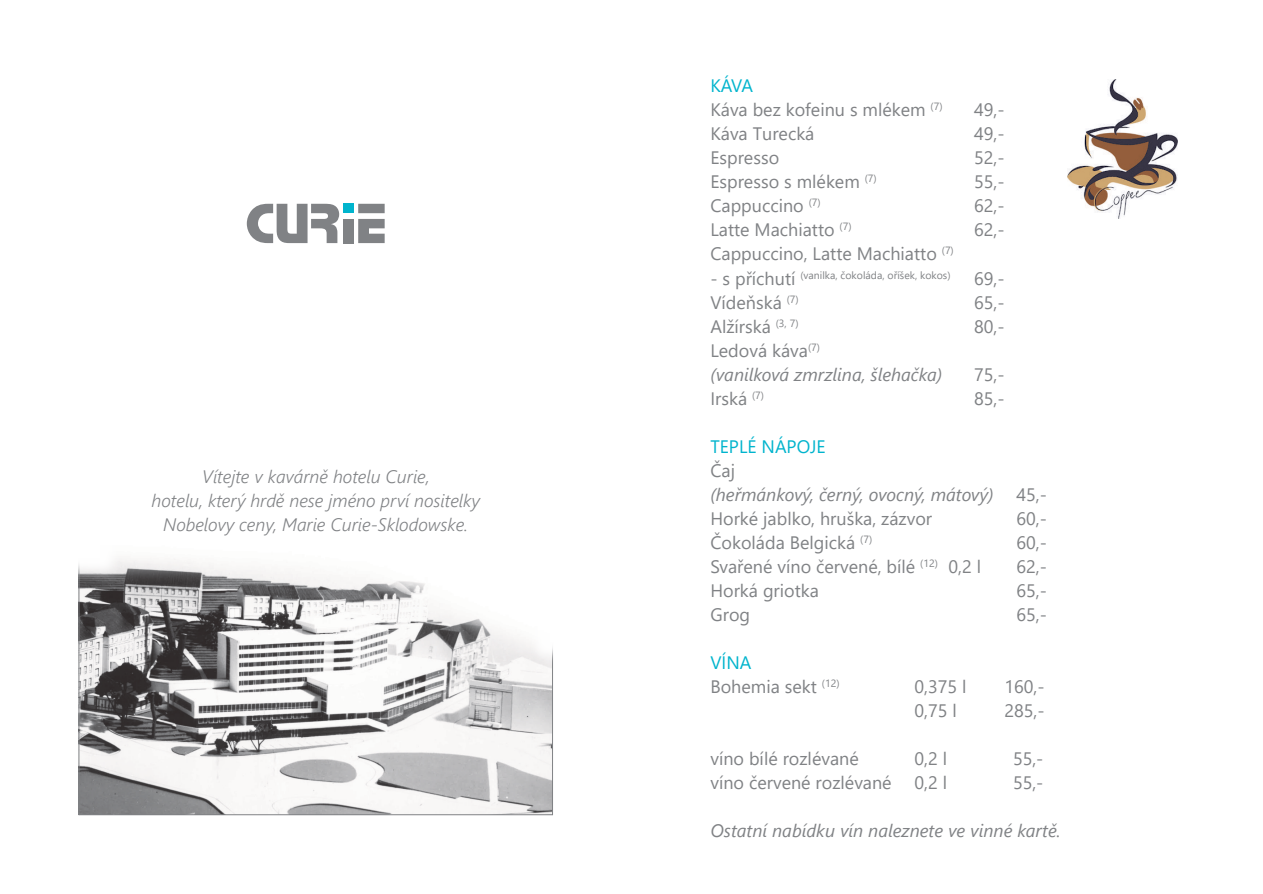
<style>
.page{position:relative;width:1263px;height:894px;background:#fff}
.page>*{position:absolute;margin:0;border:0;box-sizing:border-box;transform-origin:0 0}
.t1{font:18px/24px "Segoe UI";color:#808285}
.t2{font:italic 18px/24px "Segoe UI";color:#808285}
.t3{font:italic 300 18px/24px "Segoe UI";color:#808285;text-align:center}
.t4{font:18px "Segoe UI";color:#00b4cd}
.t5{font:10.5px "Segoe UI";color:#808285}
.s1{color:#00b4cd}
.s2{font-size:18px}
.s3{font-style:normal}
</style>
<div class="page">
<img style="left:80px;top:559px;width:472px;height:255px">
<hr style="left:79px;top:527px;width:1px;height:287px;background:#808285">
<hr style="left:79px;top:814px;width:473px;height:1px;background:#808285">
<hr style="left:552px;top:533px;width:1px;height:281px;background:#808285">
<svg style="left:247px;top:204px;width:92px;height:39px"></svg>
<div style="left:343px;top:204px;width:10px;height:9px;background:#00b4cd"></div>
<div style="left:343px;top:219px;width:10px;height:24px;background:#808285"></div>
<svg style="left:358px;top:204px;width:27px;height:39px"></svg>
<img style="left:78px;top:527px;width:45px;height:54px">
<img style="left:526px;top:533px;width:27px;height:132px">
<img style="left:1068px;top:79px;width:109px;height:139px">
<p class="t3" style="left:152px;top:465px;width:330px">Vítejte v kavárně hotelu Curie,<br>hotelu, který hrdě nese jméno prví nositelky<br>Nobelovy ceny, Marie Curie-Sklodowske.</p>
<p class="t1" style="left:710px;top:76px;width:234px"><span class="s1">KÁVA<br></span>Káva bez kofeinu s mlékem <sup>(7)</sup></p>
<p class="t1" style="left:974px;top:100px;width:32px">49,-</p>
<p class="t1" style="left:710px;top:124px;width:106px">Káva Turecká</p>
<p class="t1" style="left:974px;top:124px;width:32px">49,-</p>
<p class="t1" style="left:710px;top:148px;width:70px">Espresso</p>
<p class="t1" style="left:974px;top:148px;width:32px">52,-</p>
<p class="t1" style="left:710px;top:172px;width:168px">Espresso s mlékem <sup>(7)</sup></p>
<p class="t1" style="left:974px;top:172px;width:32px">55,-</p>
<p class="t1" style="left:710px;top:196px;width:112px">Cappuccino <sup>(7)</sup></p>
<p class="t1" style="left:974px;top:196px;width:32px">62,-</p>
<p class="t1" style="left:710px;top:220px;width:143px">Latte Machiatto <sup>(7)</sup></p>
<p class="t1" style="left:974px;top:220px;width:32px">62,-</p>
<p class="t1" style="left:710px;top:244px;width:245px">Cappuccino, Latte Machiatto <sup>(7)</sup></p>
<p class="t5" style="left:710px;top:271px;width:242px"><span class="s2">- s příchutí</span> (vanilka, čokoláda, oříšek, kokos)</p>
<p class="t1" style="left:974px;top:268px;width:32px">69,-</p>
<p class="t1" style="left:710px;top:292px;width:90px">Vídeňská <sup>(7)</sup></p>
<p class="t1" style="left:974px;top:292px;width:32px">65,-</p>
<p class="t1" style="left:710px;top:316px;width:90px">Alžírská <sup>(3,</sup> <sup>7)</sup></p>
<p class="t1" style="left:974px;top:316px;width:32px">80,-</p>
<p class="t2" style="left:710px;top:340px;width:233px"><span class="s3">Ledová káva</span><sup>(7)<br></sup>(vanilková zmrzlina, šlehačka)</p>
<p class="t1" style="left:974px;top:364px;width:32px">75,-</p>
<p class="t1" style="left:710px;top:388px;width:55px">Irská <sup>(7)</sup></p>
<p class="t1" style="left:974px;top:388px;width:32px">85,-</p>
<p class="t4" style="left:710px;top:439px;width:117px">TEPLÉ NÁPOJE</p>
<p class="t1" style="left:710px;top:460px;width:26px">Čaj</p>
<p class="t2" style="left:710px;top:484px;width:285px">(heřmánkový, černý, ovocný, mátový)</p>
<p class="t1" style="left:1016px;top:484px;width:32px">45,-</p>
<p class="t1" style="left:710px;top:508px;width:223px">Horké jablko, hruška, zázvor</p>
<p class="t1" style="left:1016px;top:508px;width:32px">60,-</p>
<p class="t1" style="left:710px;top:532px;width:163px">Čokoláda Belgická <sup>(7)</sup></p>
<p class="t1" style="left:1016px;top:532px;width:32px">60,-</p>
<p class="t1" style="left:710px;top:556px;width:272px">Svařené víno červené, bílé <sup>(12)</sup> 0,2 l</p>
<p class="t1" style="left:1016px;top:556px;width:32px">62,-</p>
<p class="t1" style="left:710px;top:580px;width:110px">Horká griotka</p>
<p class="t1" style="left:1016px;top:580px;width:32px">65,-</p>
<p class="t1" style="left:710px;top:604px;width:41px">Grog</p>
<p class="t1" style="left:1016px;top:604px;width:32px">65,-</p>
<p class="t1" style="left:710px;top:652px;width:131px"><span class="s1">VÍNA<br></span>Bohemia sekt <sup>(12)</sup></p>
<p class="t1" style="left:914px;top:676px;width:54px">0,375 l</p>
<p class="t1" style="left:1004px;top:676px;width:42px">160,-</p>
<p class="t1" style="left:914px;top:700px;width:44px">0,75 l</p>
<p class="t1" style="left:1004px;top:700px;width:42px">285,-</p>
<p class="t1" style="left:710px;top:748px;width:150px">víno bílé rozlévané</p>
<p class="t1" style="left:914px;top:748px;width:34px">0,2 l</p>
<p class="t1" style="left:1013px;top:748px;width:32px">55,-</p>
<p class="t1" style="left:710px;top:772px;width:183px">víno červené rozlévané</p>
<p class="t1" style="left:914px;top:772px;width:34px">0,2 l</p>
<p class="t1" style="left:1013px;top:772px;width:32px">55,-</p>
<p class="t2" style="left:710px;top:820px;width:352px">Ostatní nabídku vín naleznete ve vinné kartě.</p>
</div>
